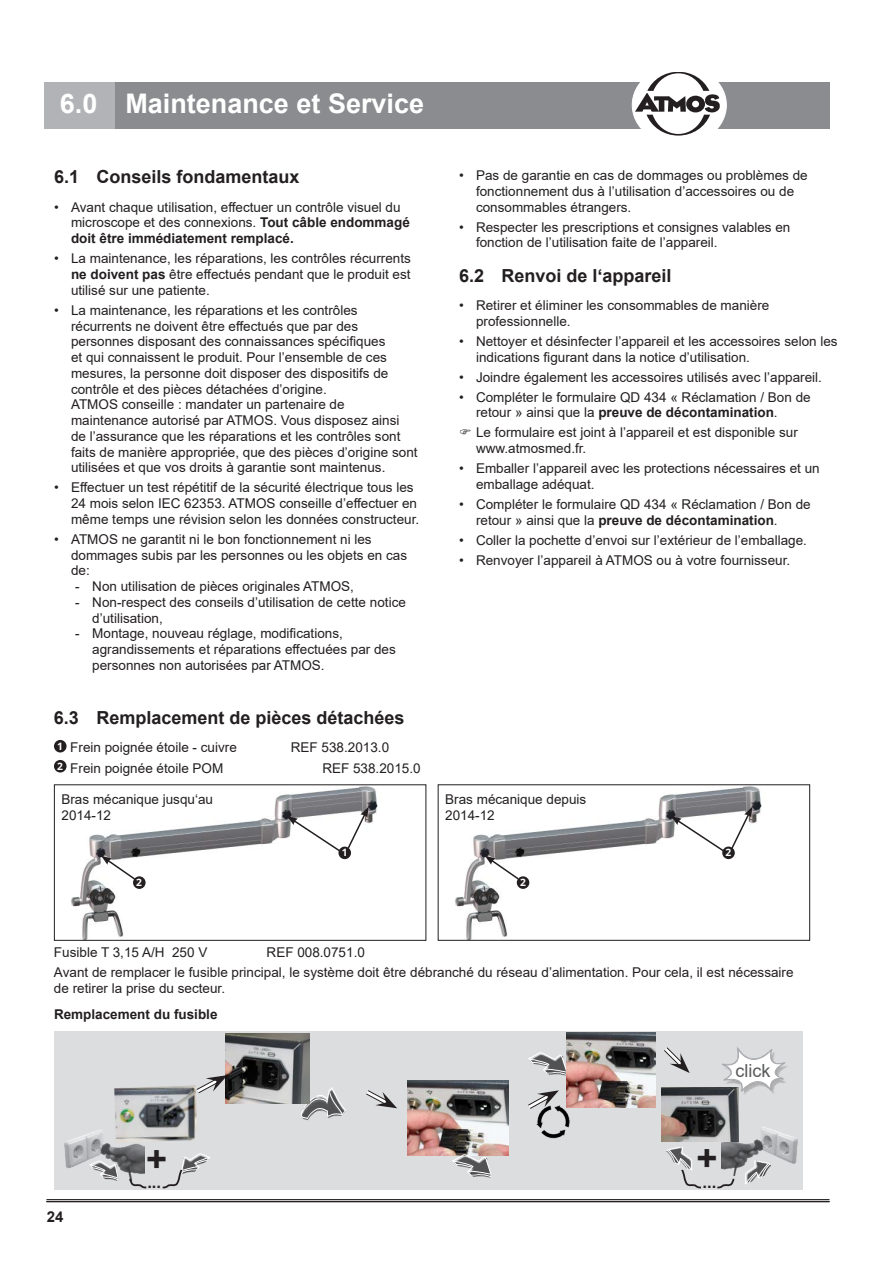
<style>
.page{position:relative;width:893px;height:1263px;background:#fff}
.page>*{position:absolute;margin:0;border:0;box-sizing:border-box;transform-origin:0 0}
.t1{font:700 36px "Arial";color:#231f20}
.t2{font:700 27px "Arial";color:#fff}
.t3{font:700 18px "Arial";color:#231f20}
.t4{font:18px "Arial";color:#57585a}
.t5{font:700 16.5px "Arial";color:#231f20}
.t6{font:700 15px "Arial";color:#231f20}
.t7{font:13.5px/15.8px "Arial";color:#231f20}
.t8{font:700 13.5px "Arial";color:#231f20}
.t9{font:700 10.2px "Open Sans";color:#fff}
.s1{font-weight:700}
</style>
<div class="page">
<hr style="left:47px;top:1199px;width:782px;height:1px;background:#231f20">
<hr style="left:47px;top:1201px;width:782px;height:1px;background:#231f20">
<div style="left:115px;top:82px;width:714px;height:47px;background:#8a8c8f"></div>
<div style="left:45px;top:82px;width:70px;height:47px;background:#b2b3b7"></div>
<div style="left:632px;top:65px;width:94px;height:80px;background:#fff;border-radius:50%"></div>
<svg style="left:635px;top:72px;width:85px;height:64px"></svg>
<div style="left:54px;top:1031px;width:749px;height:159px;background:#dcdddf"></div>
<svg style="left:299px;top:1080px;width:47px;height:41px"></svg>
<img style="left:566px;top:1041px;width:1px;height:42px">
<svg style="left:528px;top:1052px;width:39px;height:24px"></svg>
<svg style="left:664px;top:1047px;width:26px;height:26px"></svg>
<svg style="left:366px;top:1090px;width:31px;height:18px"></svg>
<svg style="left:197px;top:1075px;width:29px;height:22px"></svg>
<svg style="left:528px;top:1090px;width:31px;height:19px"></svg>
<img style="left:536px;top:1106px;width:35px;height:33px">
<img style="left:663px;top:1141px;width:36px;height:1px">
<svg style="left:722px;top:1047px;width:64px;height:45px"></svg>
<img style="left:721px;top:1127px;width:77px;height:48px">
<img style="left:738px;top:1155px;width:36px;height:20px">
<svg style="left:745px;top:1160px;width:26px;height:25px"></svg>
<img style="left:64px;top:1130px;width:80px;height:47px">
<img style="left:89px;top:1152px;width:35px;height:25px">
<svg style="left:88px;top:1160px;width:31px;height:21px"></svg>
<svg style="left:162px;top:1153px;width:49px;height:36px"></svg>
<svg style="left:129px;top:1177px;width:18px;height:12px"></svg>
<img style="left:114px;top:1085px;width:83px;height:57px">
<img style="left:226px;top:1033px;width:83px;height:70px">
<img style="left:407px;top:1081px;width:102px;height:74px">
<img style="left:567px;top:1032px;width:88px;height:75px">
<img style="left:452px;top:1143px;width:46px;height:13px">
<svg style="left:451px;top:1154px;width:41px;height:24px"></svg>
<img style="left:661px;top:1087px;width:78px;height:54px">
<div style="left:54px;top:740px;width:13px;height:12px;background:#231f20;border-radius:50%"></div>
<div style="left:54px;top:760px;width:13px;height:12px;background:#231f20;border-radius:50%"></div>
<img style="left:71px;top:786px;width:307px;height:153px">
<div style="left:54px;top:784px;width:372px;height:157px;border:1px solid #231f20"></div>
<svg style="left:101px;top:856px;width:36px;height:25px"></svg>
<div style="left:133px;top:876px;width:13px;height:13px;background:#231f20;border-radius:50%"></div>
<svg style="left:287px;top:807px;width:81px;height:49px"></svg>
<div style="left:338px;top:846px;width:13px;height:13px;background:#231f20;border-radius:50%"></div>
<img style="left:455px;top:786px;width:307px;height:153px">
<div style="left:438px;top:784px;width:372px;height:157px;border:1px solid #231f20"></div>
<svg style="left:485px;top:856px;width:35px;height:25px"></svg>
<div style="left:517px;top:876px;width:12px;height:13px;background:#231f20;border-radius:50%"></div>
<svg style="left:671px;top:807px;width:81px;height:49px"></svg>
<div style="left:722px;top:846px;width:13px;height:13px;background:#231f20;border-radius:50%"></div>
<svg style="left:666px;top:1146px;width:69px;height:43px"></svg>
<h2 class="t2" style="left:60px;top:85px;width:366px">6.0 Maintenance et Service</h2>
<h3 class="t3" style="left:54px;top:164px;width:247px">6.1 Conseils fondamentaux</h3>
<p class="t7" style="left:71px;top:199px;width:340px;text-indent:-17px">• Avant chaque utilisation, effectuer un contrôle visuel du microscope et des connexions. <span class="s1">Tout câble endommagé doit être immédiatement remplacé.</span></p>
<p class="t7" style="left:71px;top:251px;width:341px;text-align:justify;text-indent:-17px">• La maintenance, les réparations, les contrôles récurrents <span class="s1">ne doivent pas</span> être effectués pendant que le produit est utilisé sur une patiente.</p>
<p class="t7" style="left:71px;top:302px;width:348px;text-indent:-17px">• La maintenance, les réparations et les contrôles récurrents ne doivent être effectués que par des personnes disposant des connaissances spécifiques<br>et qui connaissent le produit. Pour l’ensemble de ces mesures, la personne doit disposer des dispositifs de contrôle et des pièces détachées d’origine.<br>ATMOS conseille : mandater un partenaire de maintenance autorisé par ATMOS. Vous disposez ainsi de l’assurance que les réparations et les contrôles sont faits de manière appropriée, que des pièces d’origine sont utilisées et que vos droits à garantie sont maintenus.</p>
<p class="t7" style="left:71px;top:480px;width:350px;text-indent:-17px">• Effectuer un test répétitif de la sécurité électrique tous les<br>24 mois selon IEC 62353. ATMOS conseille d’effectuer en même temps une révision selon les données constructeur.</p>
<p class="t7" style="left:71px;top:531px;width:338px;text-indent:-17px">• ATMOS ne garantit ni le bon fonctionnement ni les dommages subis par les personnes ou les objets en cas de:</p>
<p class="t7" style="left:75px;top:578px;width:280px">- Non utilisation de pièces originales ATMOS,</p>
<p class="t7" style="left:92px;top:594px;width:315px;text-indent:-17px">- Non-respect des conseils d’utilisation de cette notice d’utilisation,</p>
<p class="t7" style="left:92px;top:626px;width:305px;text-indent:-17px">- Montage, nouveau réglage, modifications, agrandissements et réparations effectuées par des personnes non autorisées par ATMOS.</p>
<p class="t7" style="left:476px;top:167px;width:333px;text-indent:-17px">• Pas de garantie en cas de dommages ou problèmes de fonctionnement dus à l’utilisation d’accessoires ou de consommables étrangers.</p>
<p class="t7" style="left:476px;top:219px;width:316px;text-indent:-17px">• Respecter les prescriptions et consignes valables en fonction de l’utilisation faite de l’appareil.</p>
<h3 class="t3" style="left:459px;top:263px;width:214px">6.2 Renvoi de l‘appareil</h3>
<p class="t7" style="left:476px;top:297px;width:295px;text-indent:-17px">• Retirer et éliminer les consommables de manière professionnelle.</p>
<p class="t7" style="left:476px;top:333px;width:363px;text-indent:-17px">• Nettoyer et désinfecter l’appareil et les accessoires selon les indications figurant dans la notice d’utilisation.</p>
<p class="t7" style="left:459px;top:369px;width:364px">• Joindre également les accessoires utilisés avec l’appareil.</p>
<p class="t7" style="left:476px;top:389px;width:336px;text-indent:-17px">• Compléter le formulaire QD 434 « Réclamation / Bon de retour » ainsi que la <span class="s1">preuve de décontamination</span>.</p>
<p class="t7" style="left:476px;top:425px;width:323px">Le formulaire est joint à l’appareil et est disponible sur www.atmosmed.fr.</p>
<p class="t7" style="left:476px;top:460px;width:345px;text-indent:-17px">• Emballer l’appareil avec les protections nécessaires et un emballage adéquat.</p>
<p class="t7" style="left:476px;top:496px;width:336px;text-indent:-17px">• Compléter le formulaire QD 434 « Réclamation / Bon de retour » ainsi que la <span class="s1">preuve de décontamination</span>.</p>
<p class="t7" style="left:459px;top:532px;width:349px">• Coller la pochette d’envoi sur l’extérieur de l’emballage.</p>
<p class="t7" style="left:459px;top:552px;width:333px">• Renvoyer l’appareil à ATMOS ou à votre fournisseur.</p>
<h3 class="t3" style="left:54px;top:705px;width:352px">6.3 Remplacement de pièces détachées</h3>
<p class="t7" style="left:57px;top:740px;width:181px"><sup>1</sup> Frein poignée étoile - cuivre</p>
<p class="t7" style="left:291px;top:740px;width:100px">REF 538.2013.0</p>
<p class="t7" style="left:57px;top:760px;width:168px"><sup>2</sup> Frein poignée étoile POM</p>
<p class="t7" style="left:322px;top:760px;width:100px">REF 538.2015.0</p>
<p class="t7" style="left:61px;top:791px;width:153px">Bras mécanique jusqu‘au<br>2014-12</p>
<p class="t7" style="left:445px;top:791px;width:143px">Bras mécanique depuis<br>2014-12</p>
<p class="t9" style="left:342px;top:845px;width:7px">1</p>
<p class="t9" style="left:725px;top:845px;width:7px">2</p>
<p class="t9" style="left:136px;top:875px;width:7px">2</p>
<p class="t9" style="left:520px;top:875px;width:7px">2</p>
<p class="t7" style="left:54px;top:944px;width:155px">Fusible T 3,15 A/H 250 V</p>
<p class="t7" style="left:54px;top:942px;width:741px;line-height:20px;text-indent:213px">REF 008.0751.0<br>Avant de remplacer le fusible principal, le système doit être débranché du réseau d’alimentation. Pour cela, il est nécessaire</p>
<p class="t7" style="left:54px;top:980px;width:173px">de retirer la prise du secteur.</p>
<p class="t8" style="left:54px;top:1005px;width:165px">Remplacement du fusible</p>
<p class="t6" style="left:47px;top:1206px;width:18px">24</p>
<h1 class="t1" style="left:146px;top:1134px;width:23px">+</h1>
<p class="t5" style="left:147px;top:1171px;width:15px">...</p>
<h3 class="t4" style="left:735px;top:1058px;width:36px">click</h3>
<h1 class="t1" style="left:697px;top:1133px;width:23px">+</h1>
</div>
